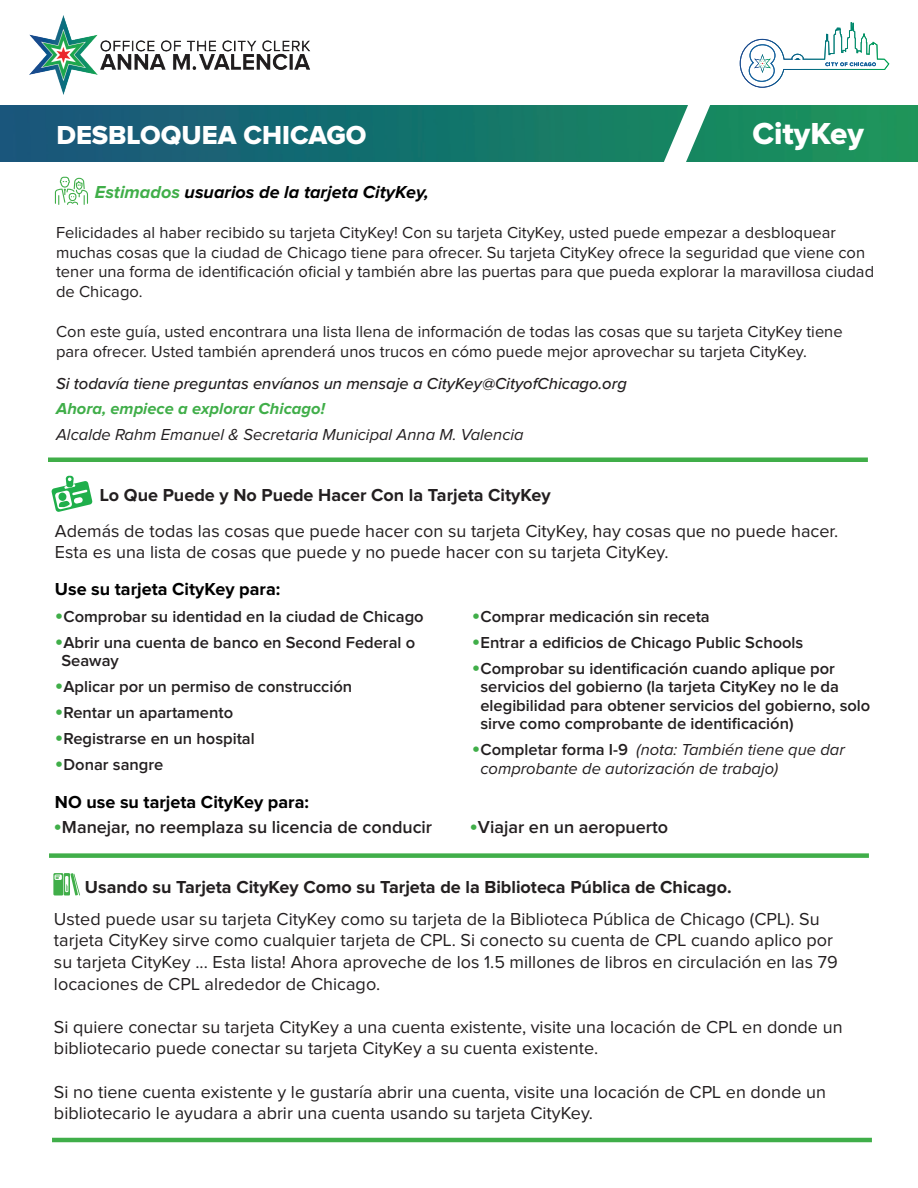
<style>
.page{position:relative;width:918px;height:1188px;background:#fff}
.page>*{position:absolute;margin:0;border:0;box-sizing:border-box;transform-origin:0 0}
.t1{font:31.5px "Proxima Nova Extrabld";color:#fff}
.t2{font:27px "Proxima Nova Extrabld";color:#fff}
.t3{font:18px/21.6px "Proxima Nova";color:#231f20}
.t4{font:700 18px "Proxima Nova";color:#231f20}
.t5{font:600 18px "Proxima Nova";color:#231f20}
.t6{font:700 18px "Proxima Nova";color:#000}
.t7{font:italic 700 18px "Proxima Nova";color:#000}
.t8{font:16.5px/19.8px "Proxima Nova";color:#231f20}
.t9{font:600 16.5px/18.6px "Proxima Nova";color:#231f20}
.t10{font:italic 16.5px/18.6px "Proxima Nova";color:#231f20}
.t11{font:italic 500 16.5px "Proxima Nova";color:#231f20}
.t12{font:italic 700 16.5px "Proxima Nova";color:#40ae49}
.s1{color:#40ae49}
.s2{font-size:24px;color:#40ae49}
.s3{font-weight:600;font-style:normal;font-size:24px;color:#40ae49}
.s4{font-weight:600;font-style:normal}
</style>
<div class="page">
<img style="left:0;top:105px;width:918px;height:56px">
<svg style="left:659px;top:105px;width:72px;height:57px"></svg>
<img style="left:29px;top:16px;width:281px;height:78px">
<hr style="left:48px;top:458px;width:820px;height:4px;background:#40ae49">
<svg style="left:739px;top:22px;width:151px;height:66px"></svg>
<svg style="left:53px;top:873px;width:27px;height:23px"></svg>
<svg style="left:51px;top:476px;width:42px;height:36px"></svg>
<div style="left:49px;top:853px;width:820px;height:5px;background:#40ae49"></div>
<svg style="left:55px;top:177px;width:33px;height:28px"></svg>
<hr style="left:52px;top:1138px;width:820px;height:4px;background:#40ae49">
<h2 class="t2" style="left:56px;top:122px;width:312px">DESBLOQUEA CHICAGO</h2>
<h1 class="t1" style="left:752px;top:119px;width:113px">CityKey</h1>
<p class="t7" style="left:95px;top:184px;width:336px"><span class="s1">Estimados</span> usuarios de la tarjeta CityKey,</p>
<p class="t8" style="left:56px;top:223px;width:820px">Felicidades al haber recibido su tarjeta CityKey! Con su tarjeta CityKey, usted puede empezar a desbloquear muchas cosas que la ciudad de Chicago tiene para ofrecer. Su tarjeta CityKey ofrece la seguridad que viene con tener una forma de identificación oficial y también abre las puertas para que pueda explorar la maravillosa ciudad de Chicago.</p>
<p class="t8" style="left:56px;top:322px;width:788px">Con este guía, usted encontrara una lista llena de información de todas las cosas que su tarjeta CityKey tiene para ofrecer. Usted también aprenderá unos trucos en cómo puede mejor aprovechar su tarjeta CityKey.</p>
<p class="t11" style="left:56px;top:371px;width:572px">Si todavía tiene preguntas envíanos un mensaje a CityKey@CityofChicago.org</p>
<p class="t12" style="left:56px;top:401px;width:270px">Ahora, empiece a explorar Chicago!</p>
<p class="t10" style="left:56px;top:426px;width:469px">Alcalde Rahm Emanuel &amp; Secretaria Municipal Anna M. Valencia</p>
<p class="t4" style="left:100px;top:487px;width:452px">Lo Que Puede y No Puede Hacer Con la Tarjeta CityKey</p>
<p class="t3" style="left:55px;top:521px;width:785px">Además de todas las cosas que puede hacer con su tarjeta CityKey, hay cosas que no puede hacer.<br>Esta es una lista de cosas que puede y no puede hacer con su tarjeta CityKey.</p>
<p class="t6" style="left:55px;top:581px;width:227px">Use su tarjeta CityKey para:</p>
<p class="t9" style="left:55px;top:608px;width:370px"><span class="s2">•</span>Comprobar su identidad en la ciudad de Chicago</p>
<p class="t9" style="left:61px;top:634px;width:355px;text-indent:-7px"><span class="s2">•</span>Abrir una cuenta de banco en Second Federal o<br>Seaway</p>
<p class="t9" style="left:55px;top:678px;width:299px"><span class="s2">•</span>Aplicar por un permiso de construcción</p>
<p class="t9" style="left:55px;top:704px;width:180px"><span class="s2">•</span>Rentar un apartamento</p>
<p class="t9" style="left:55px;top:730px;width:201px"><span class="s2">•</span>Registrarse en un hospital</p>
<p class="t9" style="left:55px;top:755px;width:110px"><span class="s2">•</span>Donar sangre</p>
<p class="t9" style="left:472px;top:608px;width:239px"><span class="s2">•</span>Comprar medicación sin receta</p>
<p class="t9" style="left:472px;top:634px;width:333px"><span class="s2">•</span>Entrar a edificios de Chicago Public Schools</p>
<p class="t9" style="left:480px;top:659px;width:392px;text-indent:-9px"><span class="s2">•</span>Comprobar su identificación cuando aplique por servicios del gobierno (la tarjeta CityKey no le da elegibilidad para obtener servicios del gobierno, solo sirve como comprobante de identificación)</p>
<p class="t10" style="left:480px;top:741px;width:366px;text-indent:-9px"><span class="s3">•</span><span class="s4">Completar forma I-9</span> (nota: También tiene que dar comprobante de autorización de trabajo)</p>
<p class="t6" style="left:55px;top:793px;width:256px">NO use su tarjeta CityKey para:</p>
<p class="t5" style="left:53px;top:819px;width:380px"><span class="s2">•</span>Manejar, no reemplaza su licencia de conducir</p>
<p class="t5" style="left:469px;top:819px;width:200px"><span class="s2">•</span>Viajar en un aeropuerto</p>
<p class="t4" style="left:85px;top:878px;width:648px">Usando su Tarjeta CityKey Como su Tarjeta de la Biblioteca Pública de Chicago.</p>
<p class="t3" style="left:54px;top:909px;width:785px">Usted puede usar su tarjeta CityKey como su tarjeta de la Biblioteca Pública de Chicago (CPL). Su tarjeta CityKey sirve como cualquier tarjeta de CPL. Si conecto su cuenta de CPL cuando aplico por su tarjeta CityKey ... Esta lista! Ahora aproveche de los 1.5 millones de libros en circulación en las 79 locaciones de CPL alrededor de Chicago.</p>
<p class="t3" style="left:54px;top:1017px;width:790px">Si quiere conectar su tarjeta CityKey a una cuenta existente, visite una locación de CPL en donde un bibliotecario puede conectar su tarjeta CityKey a su cuenta existente.</p>
<p class="t3" style="left:54px;top:1081px;width:774px">Si no tiene cuenta existente y le gustaría abrir una cuenta, visite una locación de CPL en donde un bibliotecario le ayudara a abrir una cuenta usando su tarjeta CityKey.</p>
</div>
